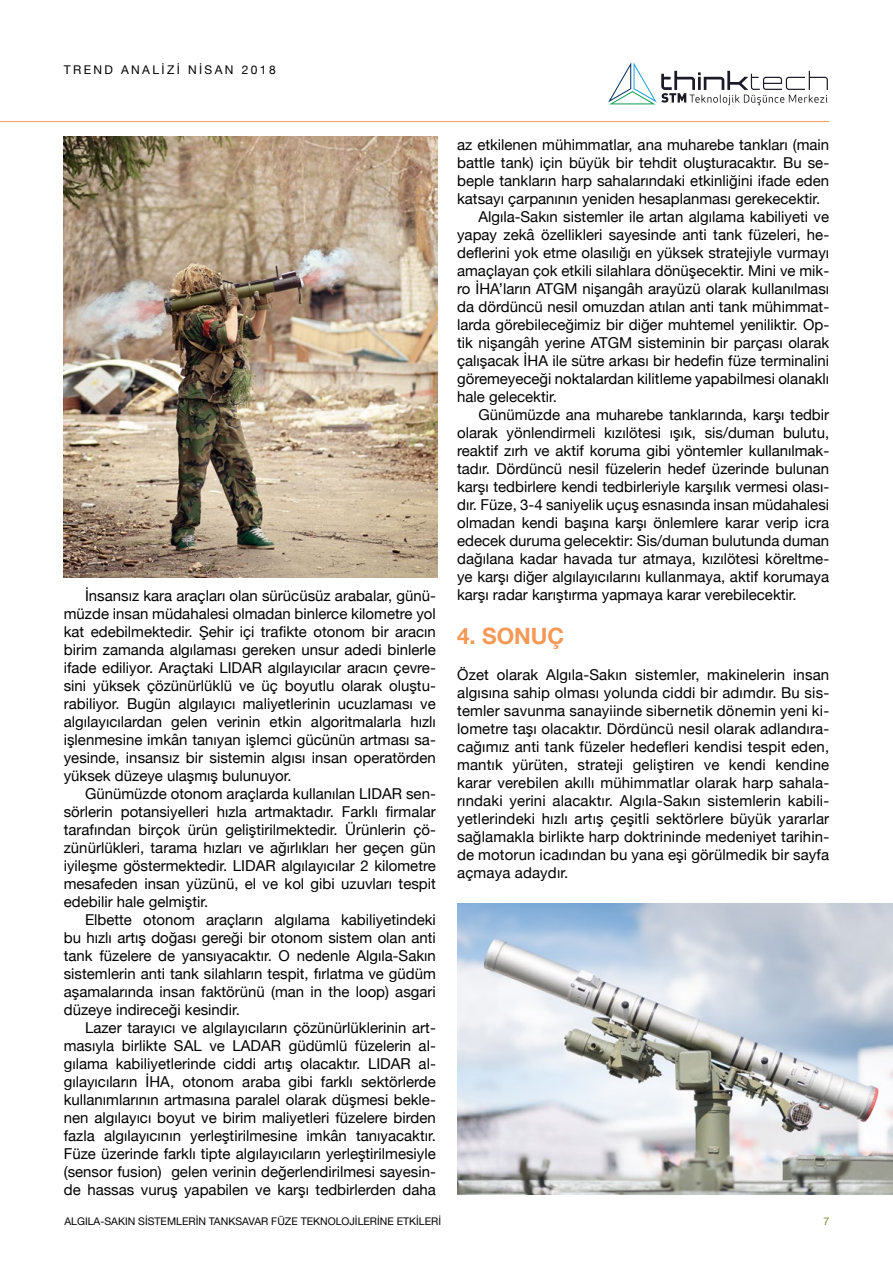
<style>
.page{position:relative;width:893px;height:1263px;background:#fff}
.page>*{position:absolute;margin:0;border:0;box-sizing:border-box;transform-origin:0 0}
.t1{font:700 22.5px "Helvetica Neue";color:#f49956}
.t2{font:15px/18px "Helvetica Neue";color:#000;text-align:justify}
.t3{font:12px "Helvetica Neue";letter-spacing:.2em;color:#000}
.t4{font:10.5px "Helvetica Neue";color:#000}
.t5{font:10.5px "Helvetica Neue";color:#768d2e}
</style>
<div class="page">
<hr style="left:0;top:121px;width:829px;height:1px;background:#f49956">
<svg style="left:608px;top:62px;width:220px;height:43px"></svg>
<img style="left:457px;top:904px;width:436px;height:291px">
<img style="left:64px;top:136px;width:373px;height:442px">
<p class="t3" style="left:64px;top:61px;width:213px">TREND ANALİZİ NİSAN 2018</p>
<p class="t2" style="left:64px;top:587px;width:374px;text-indent:21px">İnsansız kara araçları olan sürücüsüz arabalar, günü&shy;müzde insan müdahalesi olmadan binlerce kilometre yol kat edebilmektedir. Şehir içi trafikte otonom bir aracın birim zamanda algılaması gereken unsur adedi binlerle ifade ediliyor. Araçtaki LIDAR algılayıcılar aracın çevre&shy;sini yüksek çözünürlüklü ve üç boyutlu olarak oluştu&shy;rabiliyor. Bugün algılayıcı maliyetlerinin ucuzlaması ve algılayıcılardan gelen verinin etkin algoritmalarla hızlı işlenmesine imkân tanıyan işlemci gücünün artması sa&shy;yesinde, insansız bir sistemin algısı insan operatörden yüksek düzeye ulaşmış bulunuyor.</p>
<p class="t2" style="left:64px;top:785px;width:374px;text-indent:21px">Günümüzde otonom araçlarda kullanılan LIDAR sen&shy;sörlerin potansiyelleri hızla artmaktadır. Farklı firmalar tarafından birçok ürün geliştirilmektedir. Ürünlerin çö&shy;zünürlükleri, tarama hızları ve ağırlıkları her geçen gün iyileşme göstermektedir. LIDAR algılayıcılar 2 kilometre mesafeden insan yüzünü, el ve kol gibi uzuvları tespit edebilir hale gelmiştir.</p>
<p class="t2" style="left:64px;top:911px;width:374px;text-indent:21px">Elbette otonom araçların algılama kabiliyetindeki bu hızlı artış doğası gereği bir otonom sistem olan anti tank füzelere de yansıyacaktır. O nedenle Algıla-Sakın sistemlerin anti tank silahların tespit, fırlatma ve güdüm aşamalarında insan faktörünü (man in the loop) asgari düzeye indireceği kesindir.</p>
<p class="t2" style="left:64px;top:1019px;width:374px;text-indent:21px">Lazer tarayıcı ve algılayıcıların çözünürlüklerinin art&shy;masıyla birlikte SAL ve LADAR güdümlü füzelerin al&shy;gılama kabiliyetlerinde ciddi artış olacaktır. LIDAR al&shy;gılayıcıların İHA, otonom araba gibi farklı sektörlerde kullanımlarının artmasına paralel olarak düşmesi bekle&shy;nen algılayıcı boyut ve birim maliyetleri füzelere birden fazla algılayıcının yerleştirilmesine imkân tanıyacaktır.<br>Füze üzerinde farklı tipte algılayıcıların yerleştirilmesiyle (sensor fusion) gelen verinin değerlendirilmesi sayesin&shy;de hassas vuruş yapabilen ve karşı tedbirlerden daha</p>
<p class="t2" style="left:457px;top:137px;width:374px">az etkilenen mühimmatlar, ana muharebe tankları (main</p>
<p class="t2" style="left:457px;top:155px;width:374px">battle tank) için büyük bir tehdit oluşturacaktır. Bu se-</p>
<p class="t2" style="left:457px;top:173px;width:374px">beple tankların harp sahalarındaki etkinliğini ifade eden</p>
<p class="t2" style="left:457px;top:191px;width:365px">katsayı çarpanının yeniden hesaplanması gerekecektir.</p>
<p class="t2" style="left:478px;top:209px;width:352px">Algıla-Sakın sistemler ile artan algılama kabiliyeti ve</p>
<p class="t2" style="left:457px;top:227px;width:374px">yapay zekâ özellikleri sayesinde anti tank füzeleri, he-</p>
<p class="t2" style="left:457px;top:245px;width:374px">deflerini yok etme olasılığı en yüksek stratejiyle vurmayı</p>
<p class="t2" style="left:457px;top:263px;width:374px">amaçlayan çok etkili silahlara dönüşecektir. Mini ve mik-</p>
<p class="t2" style="left:457px;top:281px;width:374px">ro İHA’ların ATGM nişangâh arayüzü olarak kullanılması</p>
<p class="t2" style="left:457px;top:299px;width:374px">da dördüncü nesil omuzdan atılan anti tank mühimmat-</p>
<p class="t2" style="left:457px;top:317px;width:374px">larda görebileceğimiz bir diğer muhtemel yeniliktir. Op-</p>
<p class="t2" style="left:457px;top:335px;width:374px">tik nişangâh yerine ATGM sisteminin bir parçası olarak</p>
<p class="t2" style="left:457px;top:353px;width:374px">çalışacak İHA ile sütre arkası bir hedefin füze terminalini</p>
<p class="t2" style="left:457px;top:371px;width:374px">göremeyeceği noktalardan kilitleme yapabilmesi olanaklı</p>
<p class="t2" style="left:457px;top:389px;width:101px">hale gelecektir.</p>
<p class="t2" style="left:478px;top:407px;width:352px">Günümüzde ana muharebe tanklarında, karşı tedbir</p>
<p class="t2" style="left:457px;top:425px;width:374px">olarak yönlendirmeli kızılötesi ışık, sis/duman bulutu,</p>
<p class="t2" style="left:457px;top:443px;width:374px">reaktif zırh ve aktif koruma gibi yöntemler kullanılmak-</p>
<p class="t2" style="left:457px;top:461px;width:374px">tadır. Dördüncü nesil füzelerin hedef üzerinde bulunan</p>
<p class="t2" style="left:457px;top:479px;width:374px">karşı tedbirlere kendi tedbirleriyle karşılık vermesi olası-</p>
<p class="t2" style="left:457px;top:497px;width:374px">dır. Füze, 3-4 saniyelik uçuş esnasında insan müdahalesi</p>
<p class="t2" style="left:457px;top:515px;width:374px">olmadan kendi başına karşı önlemlere karar verip icra</p>
<p class="t2" style="left:457px;top:533px;width:374px">edecek duruma gelecektir: Sis/duman bulutunda duman</p>
<p class="t2" style="left:457px;top:551px;width:374px">dağılana kadar havada tur atmaya, kızılötesi köreltme-</p>
<p class="t2" style="left:457px;top:569px;width:374px">ye karşı diğer algılayıcılarını kullanmaya, aktif korumaya</p>
<p class="t2" style="left:457px;top:587px;width:341px">karşı radar karıştırma yapmaya karar verebilecektir.</p>
<h1 class="t1" style="left:457px;top:618px;width:109px">4. SONUÇ</h1>
<p class="t2" style="left:457px;top:666px;width:374px">Özet olarak Algıla-Sakın sistemler, makinelerin insan algısına sahip olması yolunda ciddi bir adımdır. Bu sis&shy;temler savunma sanayiinde sibernetik dönemin yeni ki&shy;lometre taşı olacaktır. Dördüncü nesil olarak adlandıra&shy;cağımız anti tank füzeler hedefleri kendisi tespit eden, mantık yürüten, strateji geliştiren ve kendi kendine karar verebilen akıllı mühimmatlar olarak harp sahala&shy;rındaki yerini alacaktır. Algıla-Sakın sistemlerin kabili&shy;yetlerindeki hızlı artış çeşitli sektörlere büyük yararlar sağlamakla birlikte harp doktrininde medeniyet tarihin&shy;de motorun icadından bu yana eşi görülmedik bir sayfa açmaya adaydır.</p>
<p class="t4" style="left:64px;top:1214px;width:378px">ALGILA-SAKIN SİSTEMLERİN TANKSAVAR FÜZE TEKNOLOJİLERİNE ETKİLERİ</p>
<p class="t5" style="left:823px;top:1214px;width:7px">7</p>
</div>
